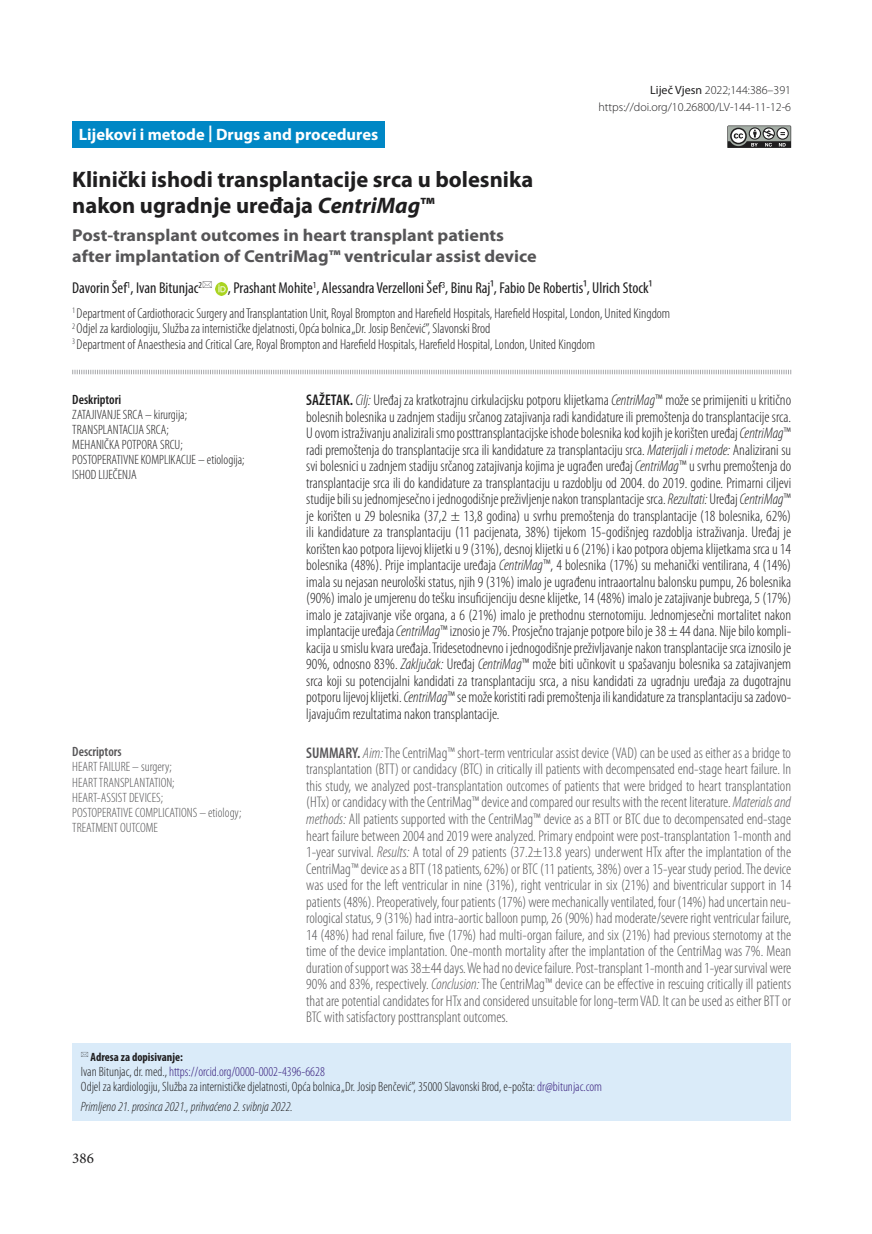
<style>
.page{position:relative;width:872px;height:1234px;background:#fff}
.page>*{position:absolute;margin:0;border:0;box-sizing:border-box;transform-origin:0 0}
.t1{font:700 22.5px/25.5px "Myriad Pro";color:#1f1e1f}
.t2{font:700 17.25px/20.2px "Myriad Pro";color:#565557;scale:1.05 1}
.t3{font:700 16.5px "Myriad Pro";color:#fff}
.t4{font:condensed 15.75px "Myriad Pro";color:#1f1e1f}
.t5{font:300 condensed 15.45px/16.5px "Myriad Pro";color:#1f1e1f;text-align:justify}
.t6{font:300 condensed 15.45px/16.5px "Myriad Pro";color:#565557;text-align:justify}
.t7{font:15px "Minion Pro";color:#1f1e1f}
.t8{font:300 condensed 14.25px/15.8px "Myriad Pro";color:#1f1e1f}
.t9{font:300 condensed 13.5px/15px "Myriad Pro";color:#1f1e1f}
.t10{font:300 condensed 13.5px/15px "Myriad Pro";color:#565557}
.t11{font:italic 300 condensed 13.5px "Myriad Pro";color:#1f1e1f}
.t12{font:600 condensed 13.5px "Myriad Pro";color:#1f1e1f}
.t13{font:600 condensed 13.5px "Myriad Pro";color:#565557}
.t14{font:300 12px/16.5px "Myriad Pro";color:#1f1e1f;text-align:right}
.t15{font:700 condensed 12px "Myriad Pro";color:#1f1e1f}
.s1{font-weight:400}
.s2{font-style:italic}
.s3{font-weight:600}
.s4{color:#371d7c}
</style>
<div class="page">
<svg style="left:727px;top:125px;width:64px;height:23px"></svg>
<div style="left:72px;top:1043px;width:719px;height:77px;background:#daebf9"></div>
<div style="left:72px;top:121px;width:312px;height:27px;background:#0087c5"></div>
<svg style="left:72px;top:369px;width:719px;height:6px"></svg>
<svg style="left:215px;top:282px;width:13px;height:13px"></svg>
<p class="t3" style="left:79px;top:123px;width:301px">Lijekovi i metode | Drugs and procedures</p>
<p class="t14" style="left:598px;top:82px;width:194px"><span class="s1">Liječ Vjesn</span> 2022;144:386–391 https://doi.org/10.26800/LV-144-11-12-6</p>
<h1 class="t1" style="left:72px;top:166px;width:462px">Klinički ishodi transplantacije srca u bolesnika nakon ugradnje uređaja <span class="s2">CentriMag</span>™</h1>
<p class="t2" style="left:72px;top:225px;width:444px">Post-transplant outcomes in heart transplant patients after implantation of CentriMag™ ventricular assist device</p>
<p class="t4" style="left:72px;top:278px;width:131px">Davorin Šef<sup>1</sup>, Ivan Bitunjac<sup>2</sup></p>
<p class="t4" style="left:228px;top:278px;width:426px">, Prashant Mohite<sup>1</sup>, Alessandra Verzelloni Šef<sup>3</sup>, Binu Raj¹, Fabio De Robertis¹, Ulrich Stock¹</p>
<p class="t8" style="left:72px;top:305px;width:599px"><sup>1</sup> Department of Cardiothoracic Surgery and Transplantation Unit, Royal Brompton and Harefield Hospitals, Harefield Hospital, London, United Kingdom<br><sup>2</sup> Odjel za kardiologiju, Služba za internističke djelatnosti, Opća bolnica „Dr. Josip Benčević”, Slavonski Brod<br><sup>3</sup> Department of Anaesthesia and Critical Care, Royal Brompton and Harefield Hospitals, Harefield Hospital, London, United Kingdom</p>
<p class="t12" style="left:72px;top:390px;width:50px">Deskriptori</p>
<p class="t9" style="left:72px;top:406px;width:174px">ZATAJIVANJE SRCA – kirurgija;<br>TRANSPLANTACIJA SRCA;<br>MEHANIČKA POTPORA SRCU;<br>POSTOPERATIVNE KOMPLIKACIJE – etiologija;<br>ISHOD LIJEČENJA</p>
<p class="t13" style="left:72px;top:743px;width:51px">Descriptors</p>
<p class="t10" style="left:72px;top:759px;width:170px">HEART FAILURE – surgery;<br>HEART TRANSPLANTATION;<br>HEART-ASSIST DEVICES;<br>POSTOPERATIVE COMPLICATIONS – etiology;<br>TREATMENT OUTCOME</p>
<p class="t5" style="left:306px;top:391px;width:486px"><span class="s3">SAŽETAK.</span> <span class="s2">Cilj:</span> Uređaj za kratkotrajnu cirkulacijsku potporu klijetkama <span class="s2">CentriMag</span>™ može se primijeniti u kritično bolesnih bolesnika u zadnjem stadiju srčanog zatajivanja radi kandidature ili premoštenja do transplantacije srca.<br>U ovom istraživanju analizirali smo posttransplantacijske ishode bolesnika kod kojih je korišten uređaj <span class="s2">CentriMag</span>™ radi premoštenja do transplantacije srca ili kandidature za transplantaciju srca. <span class="s2">Materijali i metode:</span> Analizirani su svi bolesnici u zadnjem stadiju srčanog zatajivanja kojima je ugrađen uređaj <span class="s2">CentriMag</span>™ u svrhu premoštenja do transplantacije srca ili do kandidature za transplantaciju u razdoblju od 2004. do 2019. godine. Primarni ciljevi studije bili su jednomjesečno i jednogodišnje preživljenje nakon transplantacije srca. <span class="s2">Rezultati:</span> Uređaj <span class="s2">CentriMag</span>™ je korišten u 29 bolesnika (37,2 ± 13,8 godina) u svrhu premoštenja do transplantacije (18 bolesnika, 62%) ili kandidature za transplantaciju (11 pacijenata, 38%) tijekom 15-godišnjeg razdoblja istraživanja. Uređaj je korišten kao potpora lijevoj klijetki u 9 (31%), desnoj klijetki u 6 (21%) i kao potpora objema klijetkama srca u 14 bolesnika (48%). Prije implantacije uređaja <span class="s2">CentriMag</span>™, 4 bolesnika (17%) su mehanički ventilirana, 4 (14%) imala su nejasan neurološki status, njih 9 (31%) imalo je ugrađenu intraaortalnu balonsku pumpu, 26 bolesnika (90%) imalo je umjerenu do tešku insuficijenciju desne klijetke, 14 (48%) imalo je zatajivanje bubrega, 5 (17%) imalo je zatajivanje više organa, a 6 (21%) imalo je prethodnu sternotomiju. Jednomjesečni mortalitet nakon implantacije uređaja <span class="s2">CentriMag</span>™ iznosio je 7%. Prosječno trajanje potpore bilo je 38 ± 44 dana. Nije bilo kompli&shy;kacija u smislu kvara uređaja. Tridesetodnevno i jednogodišnje preživljavanje nakon transplantacije srca iznosilo je 90%, odnosno 83%. <span class="s2">Zaključak:</span> Uređaj <span class="s2">CentriMag</span>™ može biti učinkovit u spašavanju bolesnika sa zatajivanjem srca koji su potencijalni kandidati za transplantaciju srca, a nisu kandidati za ugradnju uređaja za dugotrajnu potporu lijevoj klijetki. <span class="s2">CentriMag</span>™ se može koristiti radi premoštenja ili kandidature za transplantaciju sa zadovo&shy;ljavajućim rezultatima nakon transplantacije.</p>
<p class="t6" style="left:306px;top:744px;width:486px"><span class="s3">SUMMARY.</span> <span class="s2">Aim:</span> The CentriMag™ short-term ventricular assist device (VAD) can be used as either as a bridge to transplantation (BTT) or candidacy (BTC) in critically ill patients with decompensated end-stage heart failure. In this study, we analyzed post-transplantation outcomes of patients that were bridged to heart transplantation (HTx) or candidacy with the CentriMag™ device and compared our results with the recent literature. <span class="s2">Materials and methods:</span> All patients supported with the CentriMag™ device as a BTT or BTC due to decompensated end-stage heart failure between 2004 and 2019 were analyzed. Primary endpoint were post-transplantation 1-month and 1-year survival. <span class="s2">Results:</span> A total of 29 patients (37.2±13.8 years) underwent HTx after the implantation of the CentriMag™ device as a BTT (18 patients, 62%) or BTC (11 patients, 38%) over a 15-year study period. The device was used for the left ventricular in nine (31%), right ventricular in six (21%) and biventricular support in 14 patients (48%). Preoperatively, four patients (17%) were mechanically ventilated, four (14%) had uncertain neu&shy;rological status, 9 (31%) had intra-aortic balloon pump, 26 (90%) had moderate/severe right ventricular failure, 14 (48%) had renal failure, five (17%) had multi-organ failure, and six (21%) had previous sternotomy at the time of the device implantation. One-month mortality after the implantation of the CentriMag was 7%. Mean duration of support was 38±44 days. We had no device failure. Post-transplant 1-month and 1-year survival were 90% and 83%, respectively. <span class="s2">Conclusion:</span> The CentriMag™ device can be effective in rescuing critically ill patients that are potential candidates for HTx and considered unsuitable for long-term VAD. It can be used as either BTT or BTC with satisfactory posttransplant outcomes.</p>
<p class="t15" style="left:91px;top:1049px;width:94px">Adresa za dopisivanje:</p>
<p class="t9" style="left:81px;top:1063px;width:523px">Ivan Bitunjac, dr. med., <span class="s4">https://orcid.org/0000-0002-4396-6628<br></span>Odjel za kardiologiju, Služba za internističke djelatnosti, Opća bolnica „Dr. Josip Benčević”, 35000 Slavonski Brod, e-pošta: <span class="s4">dr@bitunjac.com</span></p>
<p class="t11" style="left:81px;top:1097px;width:213px">Primljeno 21. prosinca 2021., prihvaćeno 2. svibnja 2022.</p>
<p class="t7" style="left:72px;top:1147px;width:23px">386</p>
</div>
